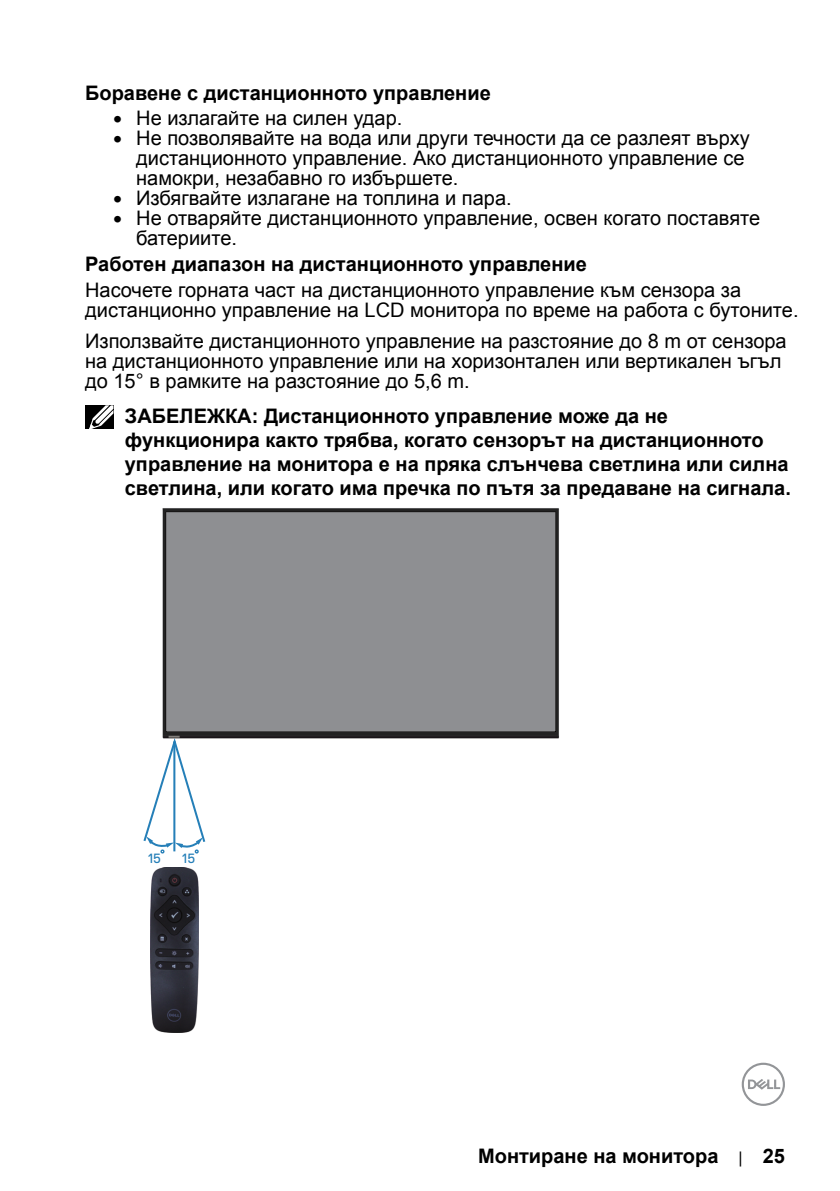
<style>
.page{position:relative;width:840px;height:1191px;background:#fff}
.page>*{position:absolute;margin:0;border:0;box-sizing:border-box;transform-origin:0 0}
.Paragraph{font:20px/20px "Arial";color:#000}
.Note{font:700 20px/24px "Arial";color:#000}
.Head3{font:700 20px "Arial";color:#000}
.t1{font:13.4px "Dell Replica";color:#257fb8}
.s1{font-family:"Museo Sans For Dell 700"}
.s2{font-weight:400;font-size:16px}
</style>
<div class="page">
<svg style="left:741px;top:1062px;width:43px;height:44px"></svg>
<div style="left:85px;top:405px;width:28px;height:24px;background:#000"></div>
<svg style="left:89px;top:405px;width:24px;height:24px"></svg>
<svg style="left:143px;top:743px;width:63px;height:110px"></svg>
<img style="left:162px;top:508px;width:397px;height:235px">
<img style="left:150px;top:867px;width:48px;height:165px">
<p class="Head3" style="left:85px;top:79px;width:407px">Боравене с дистанционното управление</p>
<p class="Paragraph" style="left:113px;top:108px;width:290px"><span class="s1">•</span> Не излагайте на силен удар.</p>
<p class="Paragraph" style="left:136px;top:128px;width:614px;text-indent:-23px"><span class="s1">•</span> Не позволявайте на вода или други течности да се разлеят върху дистанционното управление. Ако дистанционното управление се намокри, незабавно го избършете.</p>
<p class="Paragraph" style="left:113px;top:188px;width:399px"><span class="s1">•</span> Избягвайте излагане на топлина и пара.</p>
<p class="Paragraph" style="left:136px;top:208px;width:625px;text-indent:-23px"><span class="s1">•</span> Не отваряйте дистанционното управление, освен когато поставяте батериите.</p>
<p class="Head3" style="left:85px;top:251px;width:503px">Работен диапазон на дистанционното управление</p>
<p class="Paragraph" style="left:85px;top:280px;width:714px">Насочете горната част на дистанционното управление към сензора за дистанционно управление на LCD монитора по време на работа с бутоните.</p>
<p class="Paragraph" style="left:85px;top:331px;width:702px">Използвайте дистанционното управление на разстояние до 8 m от сензора на дистанционното управление или на хоризонтален или вертикален ъгъл до 15° в рамките на разстояние до 5,6 m.</p>
<p class="Note" style="left:125px;top:405px;width:667px">ЗАБЕЛЕЖКА: Дистанционното управление може да не функционира както трябва, когато сензорът на дистанционното управление на монитора е на пряка слънчева светлина или силна светлина, или когато има пречка по пътя за предаване на сигнала.</p>
<p class="t1" style="left:148px;top:851px;width:14px">15</p>
<p class="t1" style="left:182px;top:851px;width:14px">15</p>
<p class="Note" style="left:478px;top:1144px;width:308px">Монтиране на монитора <span class="s2">|</span> 25</p>
</div>
